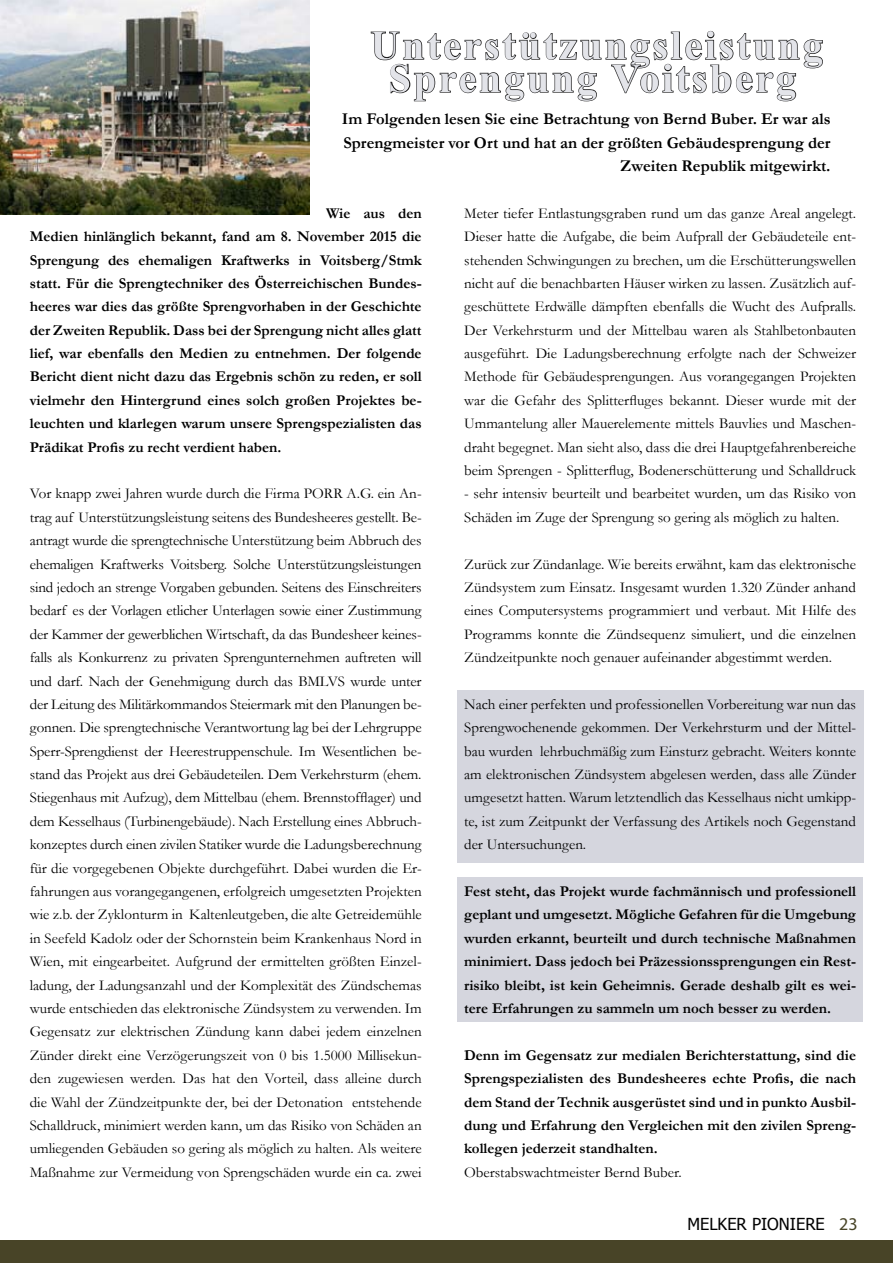
<style>
.page{position:relative;width:893px;height:1263px;background:#fff}
.page>*{position:absolute;margin:0;border:0;box-sizing:border-box;transform-origin:0 0}
.t1{font:700 40.65px/33px "Times New Roman";letter-spacing:.06em;color:#e0e1e7;text-align:center}
.t2{font:700 16.5px/23.4px "Garamond";color:#000;text-align:right}
.t3{font:16.5px "Tahoma";color:#000}
.t4{font:15px/23.4px "Garamond";color:#000;text-align:justify}
.t5{font:700 15px/23.4px "Garamond";color:#000;text-align:justify}
.s1{font-family:"Myriad Pro";font-size:18px;color:#484427}
</style>
<div class="page">
<div style="left:457px;top:877px;width:406px;height:145px;background:#d5d6de"></div>
<div style="left:457px;top:690px;width:407px;height:172px;background:#d5d6de"></div>
<div style="left:0;top:1239px;width:893px;height:24px;background:#484427"></div>
<img style="left:0;top:0;width:309px;height:215px">
<svg style="left:370px;top:30px;width:453px;height:72px"></svg>
<h1 class="t1" style="left:370px;top:28px;width:454px">Unterstützungsleistung<br>Sprengung Voitsberg</h1>
<p class="t2" style="left:342px;top:107px;width:490px">Im Folgenden lesen Sie eine Betrachtung von Bernd Buber. Er war als<br>Sprengmeister vor Ort und hat an der größten Gebäudesprengung der<br>Zweiten Republik mitgewirkt.</p>
<p class="t5" style="left:30px;top:201px;width:393px;text-indent:296px">Wie aus den Medien hinlänglich bekannt, fand am 8. November 2015 die Sprengung des ehemaligen Kraftwerks in Voitsberg/Stmk statt. Für die Sprengtechniker des Österreichischen Bundes&shy;heeres war dies das größte Sprengvorhaben in der Geschichte der Zweiten Republik. Dass bei der Sprengung nicht alles glatt lief, war ebenfalls den Medien zu entnehmen. Der folgende Bericht dient nicht dazu das Ergebnis schön zu reden, er soll vielmehr den Hintergrund eines solch großen Projektes be&shy;leuchten und klarlegen warum unsere Sprengspezialisten das Prädikat Profis zu recht verdient haben.</p>
<p class="t4" style="left:30px;top:482px;width:393px">Vor knapp zwei Jahren wurde durch die Firma PORR A.G. ein An&shy;trag auf Unterstützungsleistung seitens des Bundesheeres gestellt. Be&shy;antragt wurde die sprengtechnische Unterstützung beim Abbruch des ehemaligen Kraftwerks Voitsberg. Solche Unterstützungsleistungen sind jedoch an strenge Vorgaben gebunden. Seitens des Einschreiters bedarf es der Vorlagen etlicher Unterlagen sowie einer Zustimmung der Kammer der gewerblichen Wirtschaft, da das Bundesheer keines&shy;falls als Konkurrenz zu privaten Sprengunternehmen auftreten will und darf. Nach der Genehmigung durch das BMLVS wurde unter der Leitung des Militärkommandos Steiermark mit den Planungen be&shy;gonnen. Die sprengtechnische Verantwortung lag bei der Lehrgruppe Sperr-Sprengdienst der Heerestruppenschule. Im Wesentlichen be&shy;stand das Projekt aus drei Gebäudeteilen. Dem Verkehrsturm (ehem.<br>Stiegenhaus mit Aufzug), dem Mittelbau (ehem. Brennstofflager) und dem Kesselhaus (Turbinengebäude). Nach Erstellung eines Abbruch&shy;konzeptes durch einen zivilen Statiker wurde die Ladungsberechnung für die vorgegebenen Objekte durchgeführt. Dabei wurden die Er&shy;fahrungen aus vorangegangenen, erfolgreich umgesetzten Projekten wie z.b. der Zyklonturm in Kaltenleutgeben, die alte Getreidemühle in Seefeld Kadolz oder der Schornstein beim Krankenhaus Nord in Wien, mit eingearbeitet. Aufgrund der ermittelten größten Einzel&shy;ladung, der Ladungsanzahl und der Komplexität des Zündschemas wurde entschieden das elektronische Zündsystem zu verwenden. Im Gegensatz zur elektrischen Zündung kann dabei jedem einzelnen Zünder direkt eine Verzögerungszeit von 0 bis 1.5000 Millisekun&shy;den zugewiesen werden. Das hat den Vorteil, dass alleine durch die Wahl der Zündzeitpunkte der, bei der Detonation entstehende Schalldruck, minimiert werden kann, um das Risiko von Schäden an umliegenden Gebäuden so gering als möglich zu halten. Als weitere Maßnahme zur Vermeidung von Sprengschäden wurde ein ca. zwei</p>
<p class="t4" style="left:464px;top:201px;width:393px">Meter tiefer Entlastungsgraben rund um das ganze Areal angelegt.<br>Dieser hatte die Aufgabe, die beim Aufprall der Gebäudeteile ent&shy;stehenden Schwingungen zu brechen, um die Erschütterungswellen nicht auf die benachbarten Häuser wirken zu lassen. Zusätzlich auf&shy;geschüttete Erdwälle dämpften ebenfalls die Wucht des Aufpralls.<br>Der Verkehrsturm und der Mittelbau waren als Stahlbetonbauten ausgeführt. Die Ladungsberechnung erfolgte nach der Schweizer Methode für Gebäudesprengungen. Aus vorangegangen Projekten war die Gefahr des Splitterfluges bekannt. Dieser wurde mit der Ummantelung aller Mauerelemente mittels Bauvlies und Maschen&shy;draht begegnet. Man sieht also, dass die drei Hauptgefahrenbereiche beim Sprengen - Splitterflug, Bodenerschütterung und Schalldruck</p>
<p class="t4" style="left:464px;top:482px;width:393px">- sehr intensiv beurteilt und bearbeitet wurden, um das Risiko von<br>Schäden im Zuge der Sprengung so gering als möglich zu halten.</p>
<p class="t4" style="left:464px;top:552px;width:393px">Zurück zur Zündanlage. Wie bereits erwähnt, kam das elektronische Zündsystem zum Einsatz. Insgesamt wurden 1.320 Zünder anhand eines Computersystems programmiert und verbaut. Mit Hilfe des Programms konnte die Zündsequenz simuliert, und die einzelnen Zündzeitpunkte noch genauer aufeinander abgestimmt werden.</p>
<p class="t4" style="left:464px;top:692px;width:393px">Nach einer perfekten und professionellen Vorbereitung war nun das Sprengwochenende gekommen. Der Verkehrsturm und der Mittel&shy;bau wurden lehrbuchmäßig zum Einsturz gebracht. Weiters konnte am elektronischen Zündsystem abgelesen werden, dass alle Zünder umgesetzt hatten. Warum letztendlich das Kesselhaus nicht umkipp&shy;te, ist zum Zeitpunkt der Verfassung des Artikels noch Gegenstand der Untersuchungen.</p>
<p class="t5" style="left:464px;top:880px;width:393px">Fest steht, das Projekt wurde fachmännisch und professionell geplant und umgesetzt. Mögliche Gefahren für die Umgebung wurden erkannt, beurteilt und durch technische Maßnahmen minimiert. Dass jedoch bei Präzessionssprengungen ein Rest&shy;risiko bleibt, ist kein Geheimnis. Gerade deshalb gilt es wei&shy;tere Erfahrungen zu sammeln um noch besser zu werden.</p>
<p class="t5" style="left:464px;top:1043px;width:393px">Denn im Gegensatz zur medialen Berichterstattung, sind die Sprengspezialisten des Bundesheeres echte Profis, die nach dem Stand der Technik ausgerüstet sind und in punkto Ausbil&shy;dung und Erfahrung den Vergleichen mit den zivilen Spreng&shy;kollegen jederzeit standhalten.</p>
<p class="t4" style="left:464px;top:1160px;width:219px">Oberstabswachtmeister Bernd Buber.</p>
<p class="t3" style="left:687px;top:1213px;width:172px">MELKER PIONIERE <span class="s1">23</span></p>
</div>
